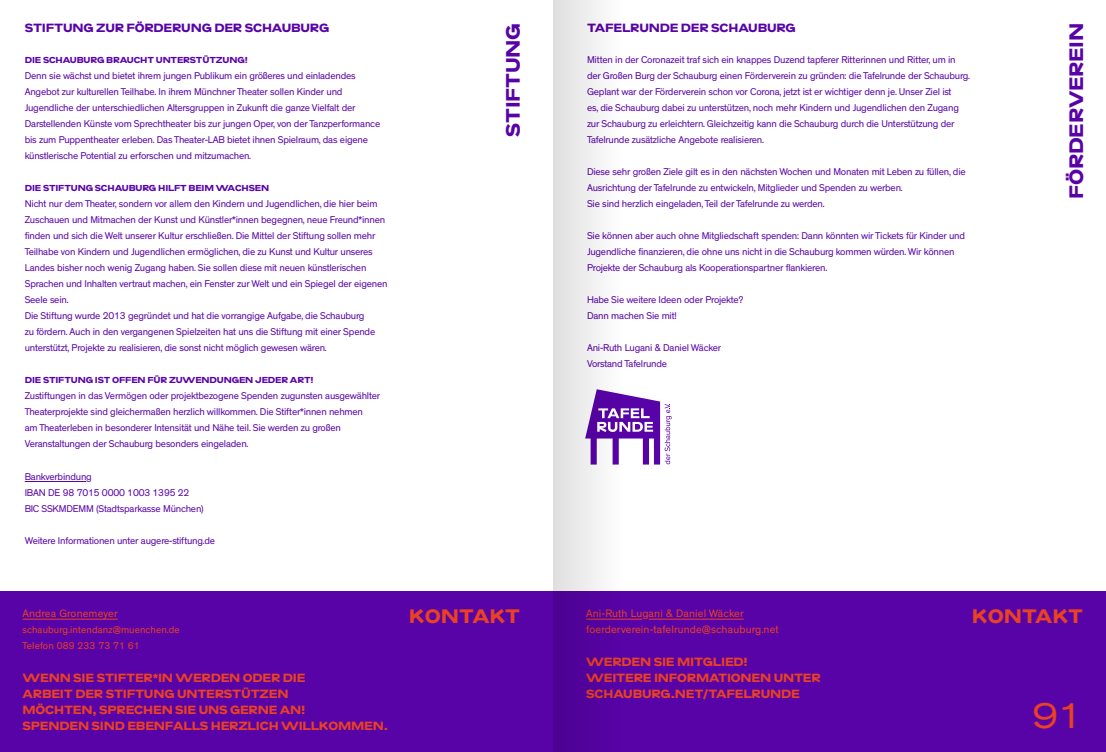
<style>
.page{position:relative;width:1106px;height:752px;background:#fff}
.page>*{position:absolute;margin:0;border:0;box-sizing:border-box;transform-origin:0 0}
.t1{font:expanded 36px "Akzidenz Grotesk BE";color:#e84124}
.t2{font:700 18px "CC Schauburg";letter-spacing:-.01em;color:#5803a7}
.t3{font:700 18px "CC Schauburg";color:#e84124}
.t4{font:700 11px/16px "CC Schauburg";letter-spacing:-.02em;color:#e84124}
.t5{font:11px/16px "CC Theinhardt";letter-spacing:.01em;color:#e84124}
.t6{font:700 11px "CC Schauburg";letter-spacing:-.02em;color:#5803a7}
.t7{font:10px/16px "CC Theinhardt";letter-spacing:-.02em;color:#5803a7}
.t8{font:10px/16px "CC Theinhardt";letter-spacing:.01em;color:#e84124}
.t9{font:700 8px "CC Schauburg";letter-spacing:-.02em;color:#5803a7}
</style>
<div class="page">
<svg style="left:652px;top:400px;width:19px;height:64px"></svg>
<div style="left:0;top:591px;width:1106px;height:160px;background:#5803a7"></div>
<hr style="left:23px;top:618px;width:95px;height:1px;background:#e84124">
<hr style="left:25px;top:481px;width:61px;height:1px;background:#5803a7">
<hr style="left:648px;top:618px;width:95px;height:1px;background:#e84124">
<svg style="left:553px;top:0;width:99px;height:751px"></svg>
<p class="t6" style="left:25px;top:20px;width:306px">STIFTUNG ZUR FÖRDERUNG DER SCHAUBURG</p>
<p class="t9" style="left:25px;top:55px;width:224px">DIE SCHAUBURG BRAUCHT UNTERSTÜTZUNG!</p>
<p class="t7" style="left:25px;top:68px;width:357px">Denn sie wächst und bietet ihrem jungen Publikum ein größeres und einladendes Angebot zur kulturellen Teilhabe. In ihrem Münchner Theater sollen Kinder und Jugendliche der unterschiedlichen Altersgruppen in Zukunft die ganze Vielfalt der Darstellenden Künste vom Sprechtheater bis zur jungen Oper, von der Tanzperformance bis zum Puppentheater erleben. Das Theater-LAB bietet ihnen Spielraum, das eigene künstlerische Potential zu erforschen und mitzumachen.</p>
<p class="t9" style="left:25px;top:183px;width:246px">DIE STIFTUNG SCHAUBURG HILFT BEIM WACHSEN</p>
<p class="t7" style="left:25px;top:196px;width:364px">Nicht nur dem Theater, sondern vor allem den Kindern und Jugendlichen, die hier beim Zuschauen und Mitmachen der Kunst und Künstler*innen begegnen, neue Freund*innen finden und sich die Welt unserer Kultur erschließen. Die Mittel der Stiftung sollen mehr Teilhabe von Kindern und Jugendlichen ermöglichen, die zu Kunst und Kultur unseres Landes bisher noch wenig Zugang haben. Sie sollen diese mit neuen künstlerischen Sprachen und Inhalten vertraut machen, ein Fenster zur Welt und ein Spiegel der eigenen Seele sein.<br>Die Stiftung wurde 2013 gegründet und hat die vorrangige Aufgabe, die Schauburg<br>zu fördern. Auch in den vergangenen Spielzeiten hat uns die Stiftung mit einer Spende unterstützt, Projekte zu realisieren, die sonst nicht möglich gewesen wären.</p>
<p class="t9" style="left:25px;top:375px;width:290px">DIE STIFTUNG IST OFFEN FÜR ZUWENDUNGEN JEDER ART!</p>
<p class="t7" style="left:25px;top:388px;width:357px">Zustiftungen in das Vermögen oder projektbezogene Spenden zugunsten ausgewählter Theaterprojekte sind gleichermaßen herzlich willkommen. Die Stifter*innen nehmen<br>am Theaterleben in besonderer Intensität und Nähe teil. Sie werden zu großen Veranstaltungen der Schauburg besonders eingeladen.</p>
<p class="t7" style="left:25px;top:468px;width:181px">Bankverbindung<br>IBAN DE 98 7015 0000 1003 1395 22<br>BIC SSKMDEMM (Stadtsparkasse München)</p>
<p class="t7" style="left:25px;top:532px;width:192px">Weitere Informationen unter augere-stiftung.de</p>
<p class="t6" style="left:587px;top:20px;width:210px">TAFELRUNDE DER SCHAUBURG</p>
<p class="t7" style="left:587px;top:52px;width:384px">Mitten in der Coronazeit traf sich ein knappes Duzend tapferer Ritterinnen und Ritter, um in der Großen Burg der Schauburg einen Förderverein zu gründen: die Tafelrunde der Schauburg.<br>Geplant war der Förderverein schon vor Corona, jetzt ist er wichtiger denn je. Unser Ziel ist<br>es, die Schauburg dabei zu unterstützen, noch mehr Kindern und Jugendlichen den Zugang zur Schauburg zu erleichtern. Gleichzeitig kann die Schauburg durch die Unterstützung der Tafelrunde zusätzliche Angebote realisieren.</p>
<p class="t7" style="left:587px;top:164px;width:380px">Diese sehr großen Ziele gilt es in den nächsten Wochen und Monaten mit Leben zu füllen, die<br>Ausrichtung der Tafelrunde zu entwickeln, Mitglieder und Spenden zu werben.<br>Sie sind herzlich eingeladen, Teil der Tafelrunde zu werden.</p>
<p class="t7" style="left:587px;top:228px;width:379px">Sie können aber auch ohne Mitgliedschaft spenden: Dann könnten wir Tickets für Kinder und<br>Jugendliche finanzieren, die ohne uns nicht in die Schauburg kommen würden. Wir können<br>Projekte der Schauburg als Kooperationspartner flankieren.</p>
<p class="t7" style="left:587px;top:292px;width:158px">Habe Sie weitere Ideen oder Projekte?<br>Dann machen Sie mit!</p>
<p class="t7" style="left:587px;top:340px;width:136px">Ani-Ruth Lugani &amp; Daniel Wäcker<br>Vorstand Tafelrunde</p>
<h2 class="t2" style="left:500px;top:137px;width:116px;rotate:-90deg">STIFTUNG</h2>
<h2 class="t2" style="left:1064px;top:199px;width:178px;rotate:-90deg">FÖRDERVEREIN</h2>
<p class="t5" style="left:23px;top:605px;width:97px">Andrea Gronemeyer</p>
<p class="t8" style="left:23px;top:621px;width:159px">schauburg.intendanz@muenchen.de<br>Telefon 089 233 73 71 61</p>
<p class="t4" style="left:23px;top:669px;width:367px">WENN SIE STIFTER*IN WERDEN ODER DIE<br>ARBEIT DER STIFTUNG UNTERSTÜTZEN<br>MÖCHTEN, SPRECHEN SIE UNS GERNE AN!<br>SPENDEN SIND EBENFALLS HERZLICH WILLKOMMEN.</p>
<h2 class="t3" style="left:409px;top:603px;width:113px">KONTAKT</h2>
<p class="t5" style="left:586px;top:605px;width:194px">Ani-Ruth Lugani &amp; Daniel Wäcker foerderverein-tafelrunde@schauburg.net</p>
<p class="t4" style="left:586px;top:653px;width:236px">WERDEN SIE MITGLIED!<br>WEITERE INFORMATIONEN UNTER<br>SCHAUBURG.NET/TAFELRUNDE</p>
<h2 class="t3" style="left:971px;top:603px;width:113px">KONTAKT</h2>
<h1 class="t1" style="left:1032px;top:694px;width:52px">91</h1>
</div>
